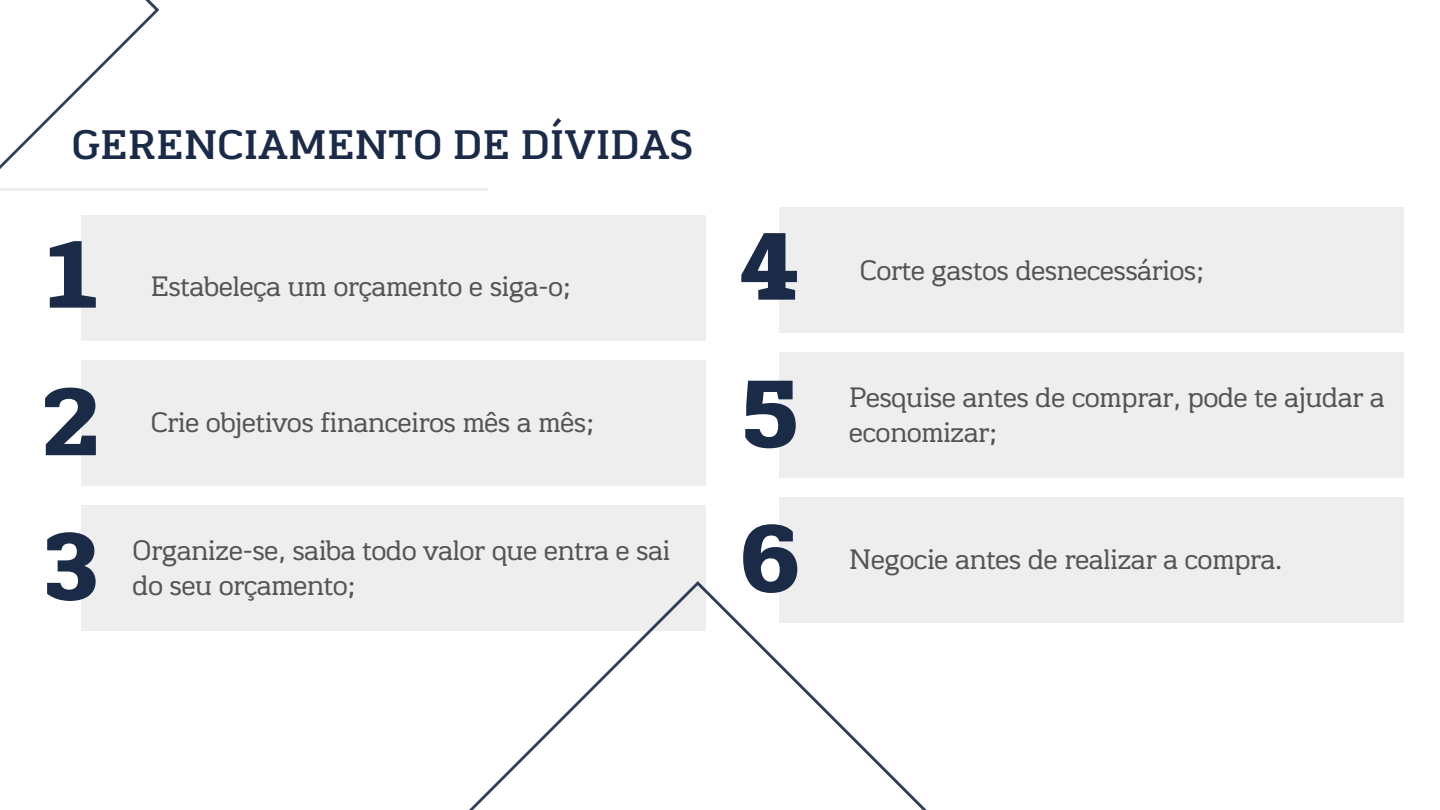
<style>
.page{position:relative;width:1440px;height:810px;background:#fff}
.page>*{position:absolute;margin:0;border:0;box-sizing:border-box;transform-origin:0 0}
.t1{font:92.4px "RTL Jannah Black";color:#1b2a47}
.t2{font:39.9px "RTL Jannah Medium";color:#1b2a47}
.t3{font:27.2px/35.2px "RTL Jannah Regular";color:#545454}
</style>
<div class="page">
<svg style="left:0;top:0;width:159px;height:169px"></svg>
<div style="left:81px;top:215px;width:624px;height:126px;background:#eee"></div>
<div style="left:81px;top:360px;width:624px;height:126px;background:#eee"></div>
<div style="left:81px;top:505px;width:624px;height:126px;background:#eee"></div>
<svg style="left:469px;top:581px;width:458px;height:229px"></svg>
<hr style="left:0;top:188px;width:487px;height:3px;background:#eee">
<div style="left:780px;top:208px;width:624px;height:125px;background:#eee"></div>
<div style="left:780px;top:352px;width:624px;height:126px;background:#eee"></div>
<div style="left:780px;top:497px;width:624px;height:126px;background:#eee"></div>
<p class="t2" style="left:71px;top:119px;width:623px">GERENCIAMENTO DE DÍVIDAS</p>
<h1 class="t1" style="left:41px;top:215px;width:62px">1</h1>
<p class="t1" style="left:41px;top:363px;width:62px">2</p>
<p class="t1" style="left:41px;top:507px;width:62px">3</p>
<p class="t3" style="left:151px;top:269px;width:422px">Estabeleça um orçamento e siga-o;</p>
<p class="t3" style="left:151px;top:405px;width:445px">Crie objetivos financeiros mês a mês;</p>
<p class="t3" style="left:133px;top:532px;width:539px">Organize-se, saiba todo valor que entra e sai do seu orçamento;</p>
<p class="t1" style="left:739px;top:207px;width:62px">4</p>
<p class="t1" style="left:739px;top:355px;width:62px">5</p>
<p class="t1" style="left:739px;top:499px;width:62px">6</p>
<p class="t3" style="left:860px;top:253px;width:346px">Corte gastos desnecessários;</p>
<p class="t3" style="left:849px;top:380px;width:537px">Pesquise antes de comprar, pode te ajudar a economizar;</p>
<p class="t3" style="left:849px;top:542px;width:435px">Negocie antes de realizar a compra.</p>
</div>
